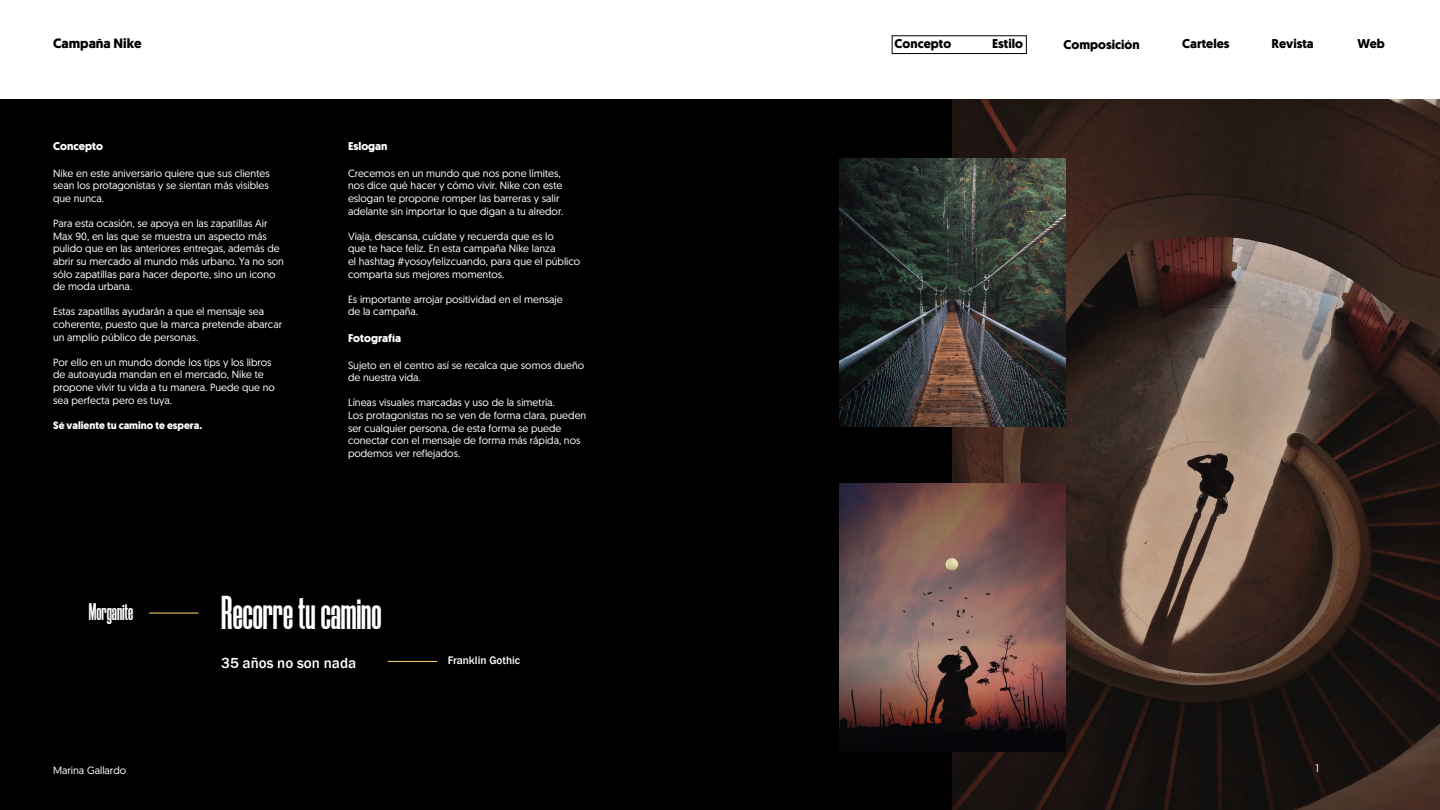
<style>
.page{position:relative;width:1440px;height:810px;background:#fff}
.page>*{position:absolute;margin:0;border:0;box-sizing:border-box;transform-origin:0 0}
.t1{font:700 47.25px "Morganite";color:#fff}
.t2{font:700 24px "Morganite";color:#fff}
.t3{font:500 15px "Franklin Gothic";color:#fff}
.t4{font:700 13.5px "Geomanist";color:#000}
.t5{font:700 12.75px "Geomanist";color:#000}
.t6{font:700 11.25px "Geomanist";color:#fff}
.t7{font:500 11.25px "Franklin Gothic";color:#fff}
.t8{font:11.25px "Geomanist";color:#fff}
.t9{font:10.5px/12.6px "Geomanist";color:#fff}
.t10{font:700 10.5px "Geomanist";color:#fff}
</style>
<div class="page">
<div style="left:0;top:99px;width:1050px;height:711px;background:#000"></div>
<hr style="left:149px;top:613px;width:50px;height:1px;background:#ffda6c">
<hr style="left:388px;top:661px;width:49px;height:1px;background:#ffda6c">
<img style="left:952px;top:99px;width:488px;height:711px">
<img style="left:839px;top:158px;width:227px;height:268px">
<img style="left:839px;top:484px;width:227px;height:268px">
<div style="left:892px;top:35px;width:135px;height:19px;border:1px solid #000"></div>
<p class="t4" style="left:53px;top:34px;width:90px">Campaña Nike</p>
<p class="t5" style="left:895px;top:35px;width:58px">Concepto</p>
<p class="t5" style="left:992px;top:35px;width:32px">Estilo</p>
<p class="t5" style="left:1064px;top:36px;width:78px">Composición</p>
<p class="t5" style="left:1182px;top:35px;width:49px">Carteles</p>
<p class="t5" style="left:1271px;top:35px;width:44px">Revista</p>
<p class="t5" style="left:1357px;top:35px;width:29px">Web</p>
<p class="t6" style="left:53px;top:139px;width:51px">Concepto</p>
<p class="t9" style="left:53px;top:167px;width:218px;text-align:justify">Nike en este aniversario quiere que sus clientes sean los protagonistas y se sientan más visibles que nunca.</p>
<p class="t9" style="left:53px;top:217px;width:232px">Para esta ocasión, se apoya en las zapatillas Air Max 90, en las que se muestra un aspecto más pulido que en las anteriores entregas, además de abrir su mercado al mundo más urbano. Ya no son sólo zapatillas para hacer deporte, sino un icono de moda urbana.</p>
<p class="t9" style="left:53px;top:305px;width:230px">Estas zapatillas ayudarán a que el mensaje sea coherente, puesto que la marca pretende abarcar un amplio público de personas.</p>
<p class="t9" style="left:53px;top:356px;width:223px">Por ello en un mundo donde los tips y los libros de autoayuda mandan en el mercado, Nike te propone vivir tu vida a tu manera. Puede que no sea perfecta pero es tuya.</p>
<p class="t10" style="left:53px;top:419px;width:151px">Sé valiente tu camino te espera.</p>
<p class="t6" style="left:348px;top:139px;width:41px">Eslogan</p>
<p class="t9" style="left:348px;top:167px;width:214px">Crecemos en un mundo que nos pone límites,</p>
<p class="t9" style="left:348px;top:179px;width:216px">nos dice qué hacer y cómo vivir. Nike con este</p>
<p class="t9" style="left:348px;top:192px;width:213px">eslogan te propone romper las barreras y salir</p>
<p class="t9" style="left:348px;top:204px;width:217px">adelante sin importar lo que digan a tu alredor.</p>
<p class="t9" style="left:348px;top:230px;width:207px">Viaja, descansa, cuídate y recuerda que es lo</p>
<p class="t9" style="left:348px;top:242px;width:209px">que te hace feliz. En esta campaña Nike lanza</p>
<p class="t9" style="left:348px;top:255px;width:234px">el hashtag #yosoyfelizcuando, para que el público</p>
<p class="t9" style="left:348px;top:267px;width:158px">comparta sus mejores momentos.</p>
<p class="t9" style="left:348px;top:293px;width:216px">Es importante arrojar positividad en el mensaje</p>
<p class="t9" style="left:348px;top:305px;width:72px">de la campaña.</p>
<p class="t6" style="left:348px;top:331px;width:55px">Fotografía</p>
<p class="t9" style="left:348px;top:358px;width:238px">Sujeto en el centro así se recalca que somos dueño de nuestra vida.</p>
<p class="t9" style="left:348px;top:396px;width:208px">Líneas visuales marcadas y uso de la simetría.</p>
<p class="t9" style="left:348px;top:409px;width:240px">Los protagonistas no se ven de forma clara, pueden ser cualquier persona, de esta forma se puede conectar con el mensaje de forma más rápida, nos podemos ver reflejados.</p>
<p class="t2" style="left:89px;top:600px;width:46px">Morganite</p>
<p class="t1" style="left:221px;top:588px;width:162px">Recorre tu camino</p>
<p class="t3" style="left:221px;top:654px;width:136px">35 años no son nada</p>
<p class="t7" style="left:448px;top:654px;width:74px">Franklin Gothic</p>
<p class="t9" style="left:53px;top:764px;width:75px">Marina Gallardo</p>
<p class="t8" style="left:1316px;top:761px;width:5px">1</p>
</div>
